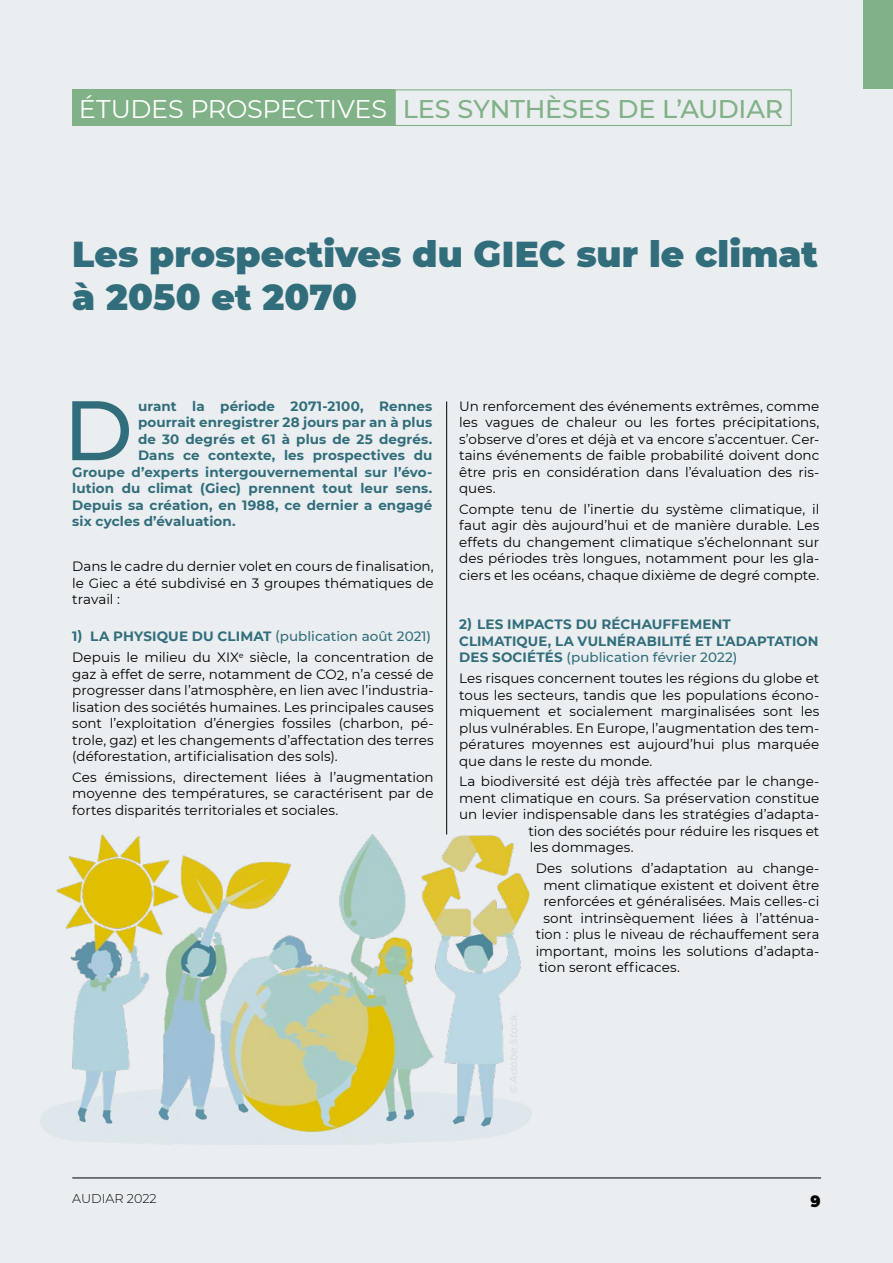
<style>
.page{position:relative;width:893px;height:1263px;background:#ebeef0}
.page>*{position:absolute;margin:0;border:0;box-sizing:border-box;transform-origin:0 0}
.Synthese_-_chapô_let{font:500 84.15px "Montserrat";color:#316d7b}
.Synthese_-_Titre_1{font:900 36px/43.2px "Montserrat";color:#316d7b}
.t1{font:500 25.5px "Montserrat";letter-spacing:-.01em;color:#80b187}
.t2{font:900 16.5px "Montserrat Alternates";color:#000}
.Synthese_-_Texte_cou{font:13.5px/16.5px "Montserrat";color:#000;text-align:justify}
.Synthese_-_chapô_let-2{font:700 13.5px "Montserrat";letter-spacing:.005em;color:#316d7b}
.Synthese_-_Titre_2{font:700 13.5px/16.5px "Montserrat";letter-spacing:.01em;color:#316d7b}
.Synthese_-_Texte_cou-2{font:13.5px "Montserrat";color:#000;scale:.96 1}
.Synthese_-_Titre_2-2{font:500 13.5px "Montserrat";color:#316d7b}
.t3{font:300 12.75px "Montserrat";color:#000}
.s1{font-weight:400;color:#fff}
.s2{font-weight:700}
.s3{font-weight:500}
</style>
<div class="page">
<hr style="left:72px;top:1178px;width:749px;height:1px;background:#000">
<div style="left:863px;top:0;width:30px;height:89px;background:#80b187"></div>
<div style="left:72px;top:89px;width:323px;height:37px;background:#80b187"></div>
<div style="left:395px;top:89px;width:397px;height:37px;border:1px solid #80b187"></div>
<hr style="left:446px;top:401px;width:1px;height:433px;background:#000">
<img style="left:40px;top:835px;width:491px;height:310px">
<h3 class="t1" style="left:79px;top:91px;width:706px"><span class="s1">ÉTUDES PROSPECTIVES</span> LES SYNTHÈSES DE L’AUDIAR</h3>
<p class="Synthese_-_Titre_1" style="left:72px;top:230px;width:747px">Les prospectives du GIEC sur le climat à 2050 et 2070</p>
<p class="Synthese_-_chapô_let" style="left:63px;top:372px;width:71px">D</p>
<p class="Synthese_-_chapô_let-2" style="left:138px;top:396px;width:296px">urant la période 2071-2100, Rennes</p>
<p class="Synthese_-_chapô_let-2" style="left:138px;top:413px;width:296px">pourrait enregistrer 28 jours par an à plus</p>
<p class="Synthese_-_chapô_let-2" style="left:138px;top:429px;width:296px">de 30 degrés et 61 à plus de 25 degrés.</p>
<p class="Synthese_-_chapô_let-2" style="left:138px;top:446px;width:296px">Dans ce contexte, les prospectives du</p>
<p class="Synthese_-_chapô_let-2" style="left:72px;top:462px;width:360px">Groupe d’experts intergouvernemental sur l’évo-</p>
<p class="Synthese_-_chapô_let-2" style="left:72px;top:479px;width:362px">lution du climat (Giec) prennent tout leur sens.</p>
<p class="Synthese_-_chapô_let-2" style="left:72px;top:495px;width:362px">Depuis sa création, en 1988, ce dernier a engagé</p>
<p class="Synthese_-_chapô_let-2" style="left:72px;top:512px;width:165px">six cycles d’évaluation.</p>
<p class="Synthese_-_Texte_cou" style="left:72px;top:557px;width:363px">Dans le cadre du dernier volet en cours de finalisation, le Giec a été subdivisé en 3 groupes thématiques de travail :</p>
<p class="Synthese_-_Titre_2-2" style="left:72px;top:627px;width:360px"><span class="s2">1) LA PHYSIQUE DU CLIMAT</span> (publication août 2021)</p>
<p class="Synthese_-_Texte_cou" style="left:72px;top:648px;width:363px">Depuis le milieu du XIX<sup>e</sup> siècle, la concentration de gaz à effet de serre, notamment de CO2, n’a cessé de progresser dans l’atmosphère, en lien avec l’industria&shy;lisation des sociétés humaines. Les principales causes sont l’exploitation d’énergies fossiles (charbon, pé&shy;trole, gaz) et les changements d’affectation des terres (déforestation, artificialisation des sols).</p>
<p class="Synthese_-_Texte_cou" style="left:72px;top:768px;width:363px">Ces émissions, directement liées à l’augmentation moyenne des températures, se caractérisent par de fortes disparités territoriales et sociales.</p>
<p class="Synthese_-_Texte_cou" style="left:459px;top:397px;width:362px">Un renforcement des événements extrêmes, comme les vagues de chaleur ou les fortes précipitations, s’observe d’ores et déjà et va encore s’accentuer. Cer&shy;tains événements de faible probabilité doivent donc être pris en considération dans l’évaluation des ris&shy;ques.</p>
<p class="Synthese_-_Texte_cou" style="left:459px;top:500px;width:362px">Compte tenu de l’inertie du système climatique, il faut agir dès aujourd’hui et de manière durable. Les effets du changement climatique s’échelonnant sur des périodes très longues, notamment pour les gla&shy;ciers et les océans, chaque dixième de degré compte.</p>
<p class="Synthese_-_Titre_2" style="left:459px;top:616px;width:361px">2) LES IMPACTS DU RÉCHAUFFEMENT<br>CLIMATIQUE, LA VULNÉRABILITÉ ET L’ADAPTATION<br>DES SOCIÉTÉS <span class="s3">(publication février 2022)</span></p>
<p class="Synthese_-_Texte_cou" style="left:459px;top:670px;width:362px">Les risques concernent toutes les régions du globe et tous les secteurs, tandis que les populations écono&shy;miquement et socialement marginalisées sont les plus vulnérables. En Europe, l’augmentation des tem&shy;pératures moyennes est aujourd’hui plus marquée que dans le reste du monde.</p>
<p class="Synthese_-_Texte_cou" style="left:459px;top:773px;width:362px">La biodiversité est déjà très affectée par le change-</p>
<p class="Synthese_-_Texte_cou" style="left:459px;top:789px;width:362px">ment climatique en cours. Sa préservation constitue</p>
<p class="Synthese_-_Texte_cou" style="left:459px;top:806px;width:362px">un levier indispensable dans les stratégies d’adapta-</p>
<p class="Synthese_-_Texte_cou" style="left:528px;top:822px;width:293px">tion des sociétés pour réduire les risques et</p>
<p class="Synthese_-_Texte_cou" style="left:530px;top:839px;width:105px">les dommages.</p>
<p class="Synthese_-_Texte_cou" style="left:536px;top:860px;width:285px">Des solutions d’adaptation au change-</p>
<p class="Synthese_-_Texte_cou" style="left:543px;top:876px;width:277px">ment climatique existent et doivent être</p>
<p class="Synthese_-_Texte_cou" style="left:543px;top:893px;width:277px">renforcées et généralisées. Mais celles-ci</p>
<p class="Synthese_-_Texte_cou" style="left:543px;top:909px;width:278px">sont intrinsèquement liées à l’atténua-</p>
<p class="Synthese_-_Texte_cou-2" style="left:536px;top:925px;width:297px">tion : plus le niveau de réchauffement sera</p>
<p class="Synthese_-_Texte_cou-2" style="left:536px;top:942px;width:297px">important, moins les solutions d’adapta-</p>
<p class="Synthese_-_Texte_cou" style="left:539px;top:959px;width:143px">tion seront efficaces.</p>
<p class="t3" style="left:72px;top:1190px;width:86px">AUDIAR 2022</p>
<p class="t2" style="left:810px;top:1187px;width:12px">9</p>
</div>
